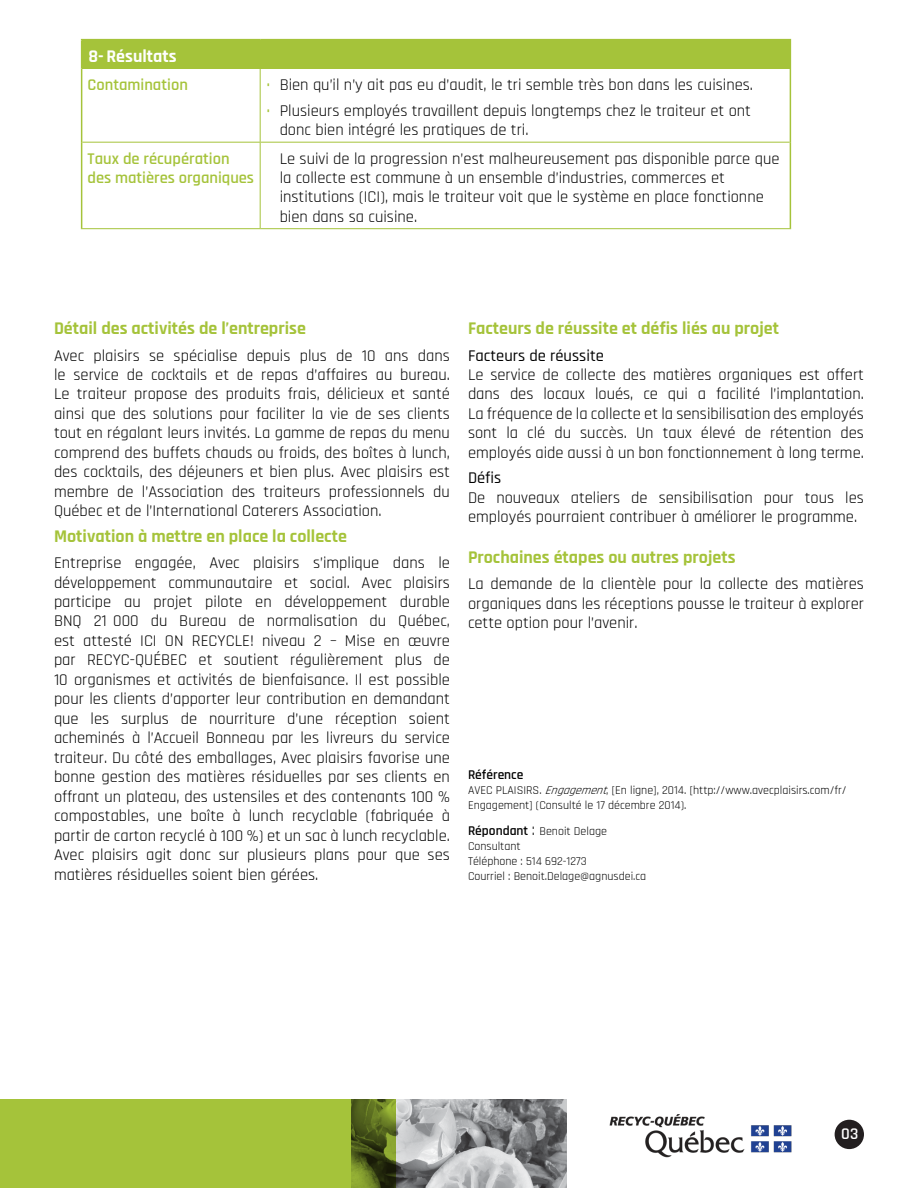
<style>
.page{position:relative;width:918px;height:1188px;background:#fff}
.page>*{position:absolute;margin:0;border:0;box-sizing:border-box;transform-origin:0 0}
.Texte_courant{font:700 18px "Rajdhani";color:#a5c33a}
.t1{font:700 18px "Rajdhani";color:#fff}
.Texte_courant-2{font:16.5px/19.5px "Rajdhani";color:#000;text-align:justify}
.Texte_colone_1{font:600 16.5px/19.5px "Rajdhani";color:#a5c33a}
.Texte_courant-3{font:500 16.5px "Rajdhani";color:#000}
.Texte_courant-4{font:600 16.5px "Rajdhani";color:#fff}
.Texte_courant-5{font:600 13.5px "Rajdhani";color:#000}
.Texte_courant-6{font:12px/15px "Rajdhani";color:#000}
.s1{color:#a5c33a}
.s2{font-style:italic}
.s3{font-weight:600;font-size:13.5px}
.s4{font-size:16.5px}
</style>
<div class="page">
<div style="left:835px;top:1120px;width:29px;height:29px;background:#231f20;border-radius:50%"></div>
<img style="left:609px;top:1114px;width:183px;height:44px">
<img style="left:396px;top:1099px;width:171px;height:89px">
<div style="left:0;top:1099px;width:396px;height:89px;background:#a5c33a"></div>
<div style="left:82px;top:40px;width:708px;height:28px;background:#a5c33a"></div>
<hr style="left:81px;top:39px;width:179px;height:1px;background:#a5c33a">
<svg style="left:81px;top:40px;width:1px;height:28px"></svg>
<hr style="left:260px;top:39px;width:531px;height:1px;background:#a5c33a">
<svg style="left:790px;top:40px;width:1px;height:28px"></svg>
<hr style="left:82px;top:68px;width:178px;height:1px;background:#a5c33a">
<hr style="left:260px;top:68px;width:530px;height:1px;background:#a5c33a">
<hr style="left:260px;top:69px;width:1px;height:73px;background:#a5c33a">
<hr style="left:82px;top:142px;width:178px;height:1px;background:#a5c33a">
<hr style="left:260px;top:142px;width:530px;height:1px;background:#a5c33a">
<hr style="left:260px;top:143px;width:1px;height:85px;background:#a5c33a">
<hr style="left:81px;top:228px;width:179px;height:1px;background:#a5c33a">
<hr style="left:260px;top:228px;width:531px;height:1px;background:#a5c33a">
<hr style="left:81px;top:68px;width:1px;height:74px;background:#a5c33a">
<hr style="left:790px;top:68px;width:1px;height:74px;background:#a5c33a">
<hr style="left:81px;top:142px;width:1px;height:86px;background:#a5c33a">
<hr style="left:790px;top:142px;width:1px;height:86px;background:#a5c33a">
<p class="t1" style="left:88px;top:46px;width:90px">8- Résultats</p>
<p class="Texte_colone_1" style="left:88px;top:75px;width:102px">Contamination</p>
<p class="Texte_courant-2" style="left:266px;top:75px;width:488px"><span class="s1">•</span> Bien qu’il n’y ait pas eu d’audit, le tri semble très bon dans les cuisines.</p>
<p class="Texte_courant-2" style="left:280px;top:101px;width:473px;text-indent:-13px"><span class="s1">•</span> Plusieurs employés travaillent depuis longtemps chez le traiteur et ont donc bien intégré les pratiques de tri.</p>
<p class="Texte_colone_1" style="left:88px;top:149px;width:168px">Taux de récupération des matières organiques</p>
<p class="Texte_courant-2" style="left:280px;top:149px;width:501px;text-align:left">Le suivi de la progression n’est malheureusement pas disponible parce que la collecte est commune à un ensemble d’industries, commerces et institutions (ICI), mais le traiteur voit que le système en place fonctionne bien dans sa cuisine.</p>
<p class="Texte_courant" style="left:54px;top:318px;width:253px">Détail des activités de l’entreprise</p>
<p class="Texte_courant-2" style="left:54px;top:346px;width:398px">Avec plaisirs se spécialise depuis plus de 10 ans dans le service de cocktails et de repas d’affaires au bureau.<br>Le traiteur propose des produits frais, délicieux et santé ainsi que des solutions pour faciliter la vie de ses clients tout en régalant leurs invités. La gamme de repas du menu comprend des buffets chauds ou froids, des boîtes à lunch, des cocktails, des déjeuners et bien plus. Avec plaisirs est membre de l’Association des traiteurs professionnels du Québec et de l’International Caterers Association.</p>
<p class="Texte_courant" style="left:54px;top:525px;width:294px">Motivation à mettre en place la collecte</p>
<p class="Texte_courant-2" style="left:54px;top:554px;width:398px">Entreprise engagée, Avec plaisirs s’implique dans le développement communautaire et social. Avec plaisirs participe au projet pilote en développement durable BNQ 21 000 du Bureau de normalisation du Québec, est attesté ICI ON RECYCLE! niveau 2 – Mise en œuvre par RECYC-QUÉBEC et soutient régulièrement plus de 10 organismes et activités de bienfaisance. Il est possible pour les clients d’apporter leur contribution en demandant que les surplus de nourriture d’une réception soient acheminés à l’Accueil Bonneau par les livreurs du service traiteur. Du côté des emballages, Avec plaisirs favorise une bonne gestion des matières résiduelles par ses clients en offrant un plateau, des ustensiles et des contenants 100 % compostables, une boîte à lunch recyclable (fabriquée à partir de carton recyclé à 100 %) et un sac à lunch recyclable.<br>Avec plaisirs agit donc sur plusieurs plans pour que ses matières résiduelles soient bien gérées.</p>
<p class="Texte_courant" style="left:468px;top:318px;width:313px">Facteurs de réussite et défis liés au projet</p>
<p class="Texte_courant-3" style="left:468px;top:346px;width:137px">Facteurs de réussite</p>
<p class="Texte_courant-2" style="left:468px;top:366px;width:398px">Le service de collecte des matières organiques est offert dans des locaux loués, ce qui a facilité l’implantation.<br>La fréquence de la collecte et la sensibilisation des employés sont la clé du succès. Un taux élevé de rétention des employés aide aussi à un bon fonctionnement à long terme.</p>
<p class="Texte_courant-3" style="left:468px;top:469px;width:35px">Défis</p>
<p class="Texte_courant-2" style="left:468px;top:488px;width:398px">De nouveaux ateliers de sensibilisation pour tous les employés pourraient contribuer à améliorer le programme.</p>
<p class="Texte_courant" style="left:468px;top:546px;width:269px">Prochaines étapes ou autres projets</p>
<p class="Texte_courant-2" style="left:468px;top:575px;width:398px">La demande de la clientèle pour la collecte des matières organiques dans les réceptions pousse le traiteur à explorer cette option pour l’avenir.</p>
<p class="Texte_courant-5" style="left:468px;top:767px;width:57px">Référence</p>
<p class="Texte_courant-6" style="left:468px;top:783px;width:380px">AVEC PLAISIRS. <span class="s2">Engagement</span>, [En ligne], 2014. [http://www.avecplaisirs.com/fr/<br>Engagement] (Consulté le 17 décembre 2014).</p>
<p class="Texte_courant-6" style="left:468px;top:825px;width:141px"><span class="s3">Répondant</span> <span class="s4">:</span> Benoit Delage</p>
<p class="Texte_courant-6" style="left:468px;top:840px;width:54px">Consultant</p>
<p class="Texte_courant-6" style="left:468px;top:855px;width:120px">Téléphone : 514 692-1273</p>
<p class="Texte_courant-6" style="left:468px;top:870px;width:180px">Courriel : Benoit.Delage@agnusdei.ca</p>
<p class="Texte_courant-4" style="left:841px;top:1124px;width:19px">03</p>
</div>
